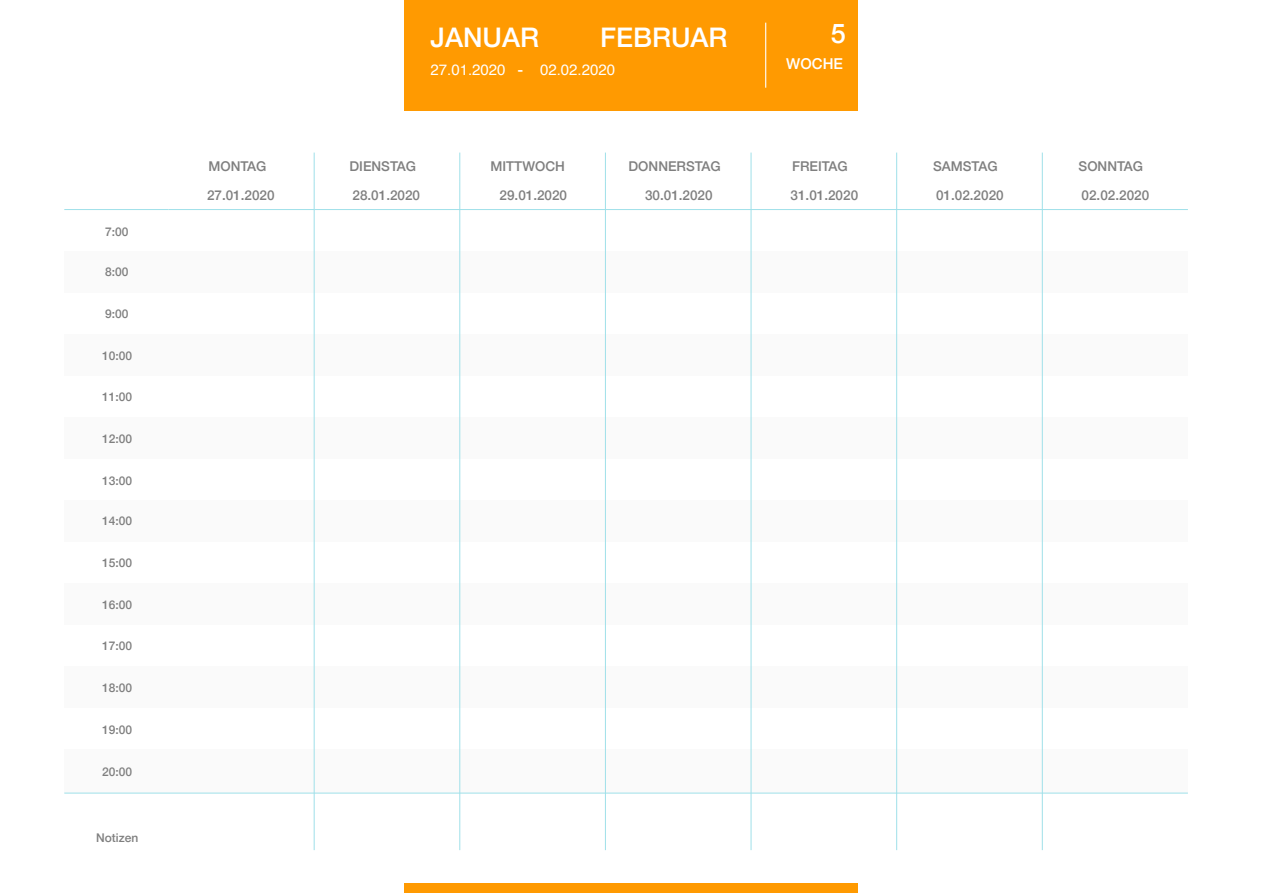
<style>
.page{position:relative;width:1263px;height:893px;background:#fff}
.page>*{position:absolute;margin:0;border:0;box-sizing:border-box;transform-origin:0 0}
.t1{font:500 27px "Helvetica Neue";color:#fff}
.t2{font:15px "Helvetica";color:#fff}
.t3{font:500 15px "Helvetica Neue";color:#fff}
.t4{font:500 13.5px "Helvetica Neue";color:#7f7f7f}
.t5{font:500 12px "Helvetica Neue";color:#7f7f7f}
.s1{font-family:"Helvetica Neue";font-weight:500}
</style>
<div class="page">
<div style="left:405px;top:0;width:453px;height:110px;background:#ff9a01"></div>
<div style="left:64px;top:251px;width:105px;height:42px;background:#fafafa"></div>
<div style="left:169px;top:251px;width:145px;height:42px;background:#fafafa"></div>
<div style="left:314px;top:251px;width:146px;height:42px;background:#fafafa"></div>
<div style="left:460px;top:251px;width:145px;height:42px;background:#fafafa"></div>
<div style="left:605px;top:251px;width:146px;height:42px;background:#fafafa"></div>
<div style="left:751px;top:251px;width:146px;height:42px;background:#fafafa"></div>
<div style="left:897px;top:251px;width:145px;height:42px;background:#fafafa"></div>
<div style="left:1042px;top:251px;width:146px;height:42px;background:#fafafa"></div>
<div style="left:64px;top:334px;width:105px;height:42px;background:#fafafa"></div>
<div style="left:169px;top:334px;width:145px;height:42px;background:#fafafa"></div>
<div style="left:314px;top:334px;width:146px;height:42px;background:#fafafa"></div>
<div style="left:460px;top:334px;width:145px;height:42px;background:#fafafa"></div>
<div style="left:605px;top:334px;width:146px;height:42px;background:#fafafa"></div>
<div style="left:751px;top:334px;width:146px;height:42px;background:#fafafa"></div>
<div style="left:897px;top:334px;width:145px;height:42px;background:#fafafa"></div>
<div style="left:1042px;top:334px;width:146px;height:42px;background:#fafafa"></div>
<div style="left:64px;top:417px;width:105px;height:42px;background:#fafafa"></div>
<div style="left:169px;top:417px;width:145px;height:42px;background:#fafafa"></div>
<div style="left:314px;top:417px;width:146px;height:42px;background:#fafafa"></div>
<div style="left:460px;top:417px;width:145px;height:42px;background:#fafafa"></div>
<div style="left:605px;top:417px;width:146px;height:42px;background:#fafafa"></div>
<div style="left:751px;top:417px;width:146px;height:42px;background:#fafafa"></div>
<div style="left:897px;top:417px;width:145px;height:42px;background:#fafafa"></div>
<div style="left:1042px;top:417px;width:146px;height:42px;background:#fafafa"></div>
<div style="left:64px;top:500px;width:105px;height:42px;background:#fafafa"></div>
<div style="left:169px;top:500px;width:145px;height:42px;background:#fafafa"></div>
<div style="left:314px;top:500px;width:146px;height:42px;background:#fafafa"></div>
<div style="left:460px;top:500px;width:145px;height:42px;background:#fafafa"></div>
<div style="left:605px;top:500px;width:146px;height:42px;background:#fafafa"></div>
<div style="left:751px;top:500px;width:146px;height:42px;background:#fafafa"></div>
<div style="left:897px;top:500px;width:145px;height:42px;background:#fafafa"></div>
<div style="left:1042px;top:500px;width:146px;height:42px;background:#fafafa"></div>
<div style="left:64px;top:583px;width:105px;height:42px;background:#fafafa"></div>
<div style="left:169px;top:583px;width:145px;height:42px;background:#fafafa"></div>
<div style="left:314px;top:583px;width:146px;height:42px;background:#fafafa"></div>
<div style="left:460px;top:583px;width:145px;height:42px;background:#fafafa"></div>
<div style="left:605px;top:583px;width:146px;height:42px;background:#fafafa"></div>
<div style="left:751px;top:583px;width:146px;height:42px;background:#fafafa"></div>
<div style="left:897px;top:583px;width:145px;height:42px;background:#fafafa"></div>
<div style="left:1042px;top:583px;width:146px;height:42px;background:#fafafa"></div>
<div style="left:64px;top:666px;width:105px;height:42px;background:#fafafa"></div>
<div style="left:169px;top:666px;width:145px;height:42px;background:#fafafa"></div>
<div style="left:314px;top:666px;width:146px;height:42px;background:#fafafa"></div>
<div style="left:460px;top:666px;width:145px;height:42px;background:#fafafa"></div>
<div style="left:605px;top:666px;width:146px;height:42px;background:#fafafa"></div>
<div style="left:751px;top:666px;width:146px;height:42px;background:#fafafa"></div>
<div style="left:897px;top:666px;width:145px;height:42px;background:#fafafa"></div>
<div style="left:1042px;top:666px;width:146px;height:42px;background:#fafafa"></div>
<div style="left:64px;top:749px;width:105px;height:44px;background:#fafafa"></div>
<div style="left:169px;top:749px;width:145px;height:44px;background:#fafafa"></div>
<div style="left:314px;top:749px;width:146px;height:44px;background:#fafafa"></div>
<div style="left:460px;top:749px;width:145px;height:44px;background:#fafafa"></div>
<div style="left:605px;top:749px;width:146px;height:44px;background:#fafafa"></div>
<div style="left:751px;top:749px;width:146px;height:44px;background:#fafafa"></div>
<div style="left:897px;top:749px;width:145px;height:44px;background:#fafafa"></div>
<div style="left:1042px;top:749px;width:146px;height:44px;background:#fafafa"></div>
<svg style="left:314px;top:153px;width:1px;height:56px"></svg>
<hr style="left:314px;top:210px;width:1px;height:640px;background:#9fe0e9">
<svg style="left:459px;top:153px;width:1px;height:56px"></svg>
<hr style="left:459px;top:210px;width:1px;height:640px;background:#9fe0e9">
<svg style="left:605px;top:153px;width:1px;height:56px"></svg>
<hr style="left:605px;top:210px;width:1px;height:640px;background:#9fe0e9">
<svg style="left:751px;top:153px;width:1px;height:56px"></svg>
<hr style="left:751px;top:210px;width:1px;height:640px;background:#9fe0e9">
<svg style="left:896px;top:153px;width:1px;height:56px"></svg>
<hr style="left:896px;top:210px;width:1px;height:640px;background:#9fe0e9">
<svg style="left:1042px;top:153px;width:1px;height:56px"></svg>
<hr style="left:1042px;top:210px;width:1px;height:640px;background:#9fe0e9">
<hr style="left:64px;top:793px;width:1124px;height:1px;background:#9fe0e9">
<hr style="left:64px;top:209px;width:105px;height:1px;background:#9fe0e9">
<hr style="left:169px;top:209px;width:145px;height:1px;background:#9fe0e9">
<hr style="left:314px;top:209px;width:874px;height:1px;background:#9fe0e9">
<hr style="left:765px;top:23px;width:1px;height:65px;background:#fff">
<div style="left:405px;top:884px;width:453px;height:9px;background:#ff9a01"></div>
<p class="t5" style="left:105px;top:224px;width:25px">7:00</p>
<p class="t5" style="left:105px;top:265px;width:25px">8:00</p>
<p class="t5" style="left:105px;top:307px;width:25px">9:00</p>
<p class="t5" style="left:102px;top:349px;width:32px">10:00</p>
<p class="t5" style="left:102px;top:389px;width:32px">11:00</p>
<p class="t5" style="left:102px;top:431px;width:32px">12:00</p>
<p class="t5" style="left:102px;top:473px;width:32px">13:00</p>
<p class="t5" style="left:102px;top:514px;width:32px">14:00</p>
<p class="t5" style="left:102px;top:556px;width:32px">15:00</p>
<p class="t5" style="left:102px;top:598px;width:32px">16:00</p>
<p class="t5" style="left:102px;top:638px;width:32px">17:00</p>
<p class="t5" style="left:102px;top:680px;width:32px">18:00</p>
<p class="t5" style="left:102px;top:722px;width:32px">19:00</p>
<p class="t5" style="left:102px;top:764px;width:32px">20:00</p>
<p class="t5" style="left:96px;top:830px;width:44px">Notizen</p>
<h1 class="t1" style="left:430px;top:21px;width:110px">JANUAR</h1>
<h1 class="t1" style="left:600px;top:21px;width:129px">FEBRUAR</h1>
<h1 class="t1" style="left:831px;top:17px;width:17px">5</h1>
<p class="t2" style="left:430px;top:64px;width:186px">27.01.2020 <span class="s1">-</span> 02.02.2020</p>
<p class="t3" style="left:786px;top:55px;width:58px">WOCHE</p>
<p class="t4" style="left:208px;top:158px;width:60px">MONTAG</p>
<p class="t4" style="left:350px;top:158px;width:68px">DIENSTAG</p>
<p class="t4" style="left:490px;top:158px;width:76px">MITTWOCH</p>
<p class="t4" style="left:628px;top:158px;width:94px">DONNERSTAG</p>
<p class="t4" style="left:792px;top:158px;width:57px">FREITAG</p>
<p class="t4" style="left:933px;top:158px;width:66px">SAMSTAG</p>
<p class="t4" style="left:1078px;top:158px;width:66px">SONNTAG</p>
<p class="t4" style="left:207px;top:187px;width:69px">27.01.2020</p>
<p class="t4" style="left:352px;top:187px;width:69px">28.01.2020</p>
<p class="t4" style="left:500px;top:187px;width:69px">29.01.2020</p>
<p class="t4" style="left:645px;top:187px;width:69px">30.01.2020</p>
<p class="t4" style="left:790px;top:187px;width:69px">31.01.2020</p>
<p class="t4" style="left:936px;top:187px;width:69px">01.02.2020</p>
<p class="t4" style="left:1082px;top:187px;width:69px">02.02.2020</p>
</div>
